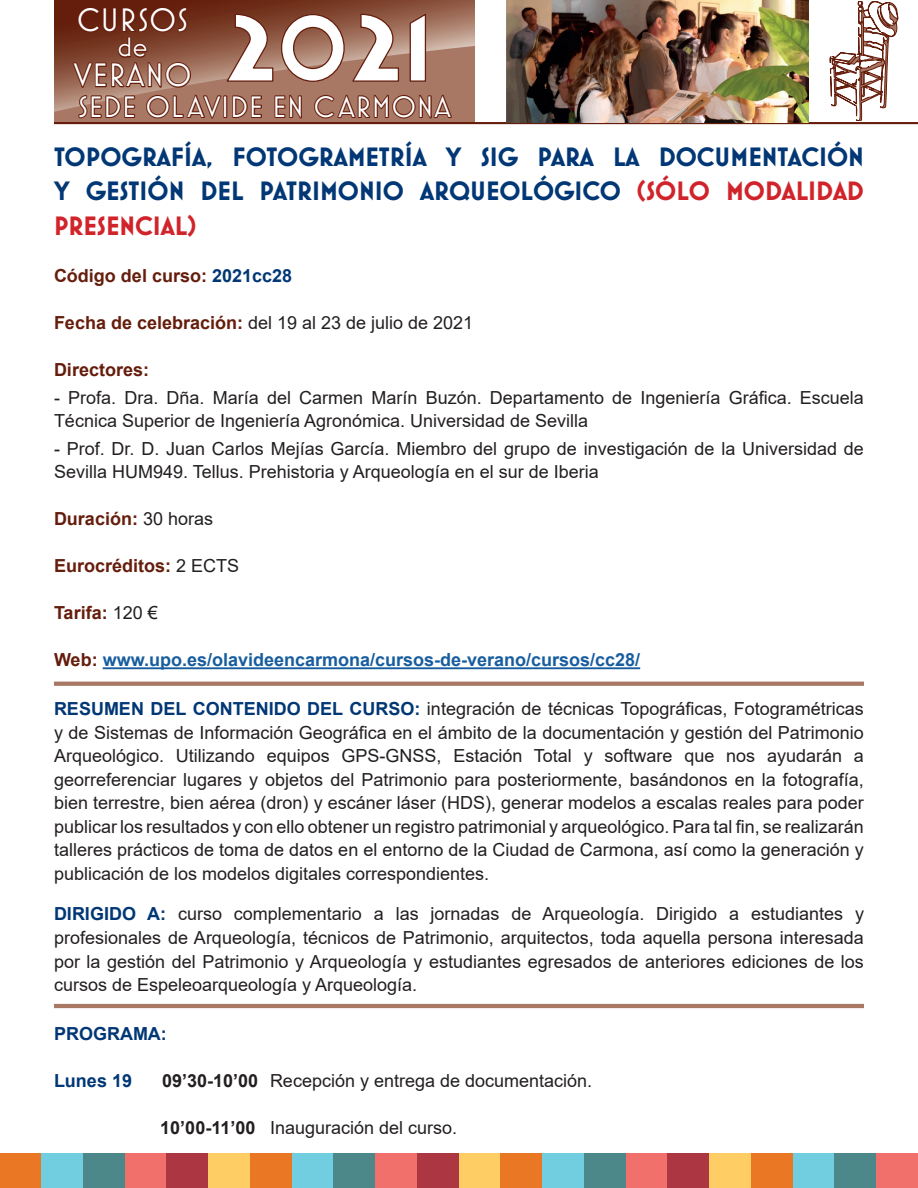
<style>
.page{position:relative;width:918px;height:1188px;background:#fff}
.page>*{position:absolute;margin:0;border:0;box-sizing:border-box;transform-origin:0 0}
.t1{font:33px "Mostra Nuova";letter-spacing:.03em;color:#fff}
.t2{font:30px "Mostra Nuova";letter-spacing:.03em;color:#fff}
.t3{font:700 27px/34.3px "Mostra Nuova";color:#013775;text-align:justify}
.t4{font:27px "Mostra Nuova";color:#fff}
.t5{font:18px/23.5px "Arial";color:#231f20}
.t6{font:700 18px "Arial";color:#651d0c}
.t7{font:700 18px "Arial";color:#175d9e}
.t8{font:700 18px "Arial";color:#013775}
.s1{color:#d1232a}
.s2{color:#013775}
.s3{font-weight:700;color:#651d0c}
.s4{font-weight:400;color:#231f20}
.s5{color:#651d0c}
.s6{font-weight:700;color:#013775}
.s7{font-weight:700}
</style>
<div class="page">
<svg style="left:830px;top:1px;width:68px;height:120px"></svg>
<svg style="left:54px;top:0;width:421px;height:112px;background:#8a523f"></svg>
<svg style="left:71px;top:6px;width:383px;height:116px;background:#9c6b5b"></svg>
<hr style="left:54px;top:122px;width:864px;height:2px;background:#651d0c">
<hr style="left:103px;top:667px;width:537px;height:2px;background:#175d9e">
<svg style="left:54px;top:682px;width:810px;height:4px;background:#ab7d6b"></svg>
<hr style="left:54px;top:1004px;width:810px;height:4px;background:#a87865">
<img style="left:506px;top:0;width:302px;height:122px">
<div style="left:0;top:1154px;width:41px;height:34px;background:#ea7724"></div>
<div style="left:41px;top:1154px;width:42px;height:34px;background:#71cee1"></div>
<div style="left:83px;top:1154px;width:42px;height:34px;background:#4c878a"></div>
<div style="left:125px;top:1154px;width:42px;height:34px;background:#f2706c"></div>
<div style="left:167px;top:1154px;width:41px;height:34px;background:#ac3642"></div>
<div style="left:208px;top:1154px;width:42px;height:34px;background:#fecd64"></div>
<div style="left:250px;top:1154px;width:42px;height:34px;background:#ea7724"></div>
<div style="left:292px;top:1154px;width:42px;height:34px;background:#71cee1"></div>
<div style="left:334px;top:1154px;width:41px;height:34px;background:#4c878a"></div>
<div style="left:375px;top:1154px;width:42px;height:34px;background:#f2706c"></div>
<div style="left:417px;top:1154px;width:42px;height:34px;background:#ac3642"></div>
<div style="left:459px;top:1154px;width:42px;height:34px;background:#fecd64"></div>
<div style="left:501px;top:1154px;width:41px;height:34px;background:#ea7724"></div>
<div style="left:542px;top:1154px;width:42px;height:34px;background:#71cee1"></div>
<div style="left:584px;top:1154px;width:42px;height:34px;background:#4c878a"></div>
<div style="left:626px;top:1154px;width:42px;height:34px;background:#f2706c"></div>
<div style="left:668px;top:1154px;width:41px;height:34px;background:#ac3642"></div>
<div style="left:709px;top:1154px;width:42px;height:34px;background:#fecd64"></div>
<div style="left:751px;top:1154px;width:42px;height:34px;background:#ea7724"></div>
<div style="left:793px;top:1154px;width:42px;height:34px;background:#71cee1"></div>
<div style="left:835px;top:1154px;width:41px;height:34px;background:#4c878a"></div>
<div style="left:876px;top:1154px;width:42px;height:34px;background:#f2706c"></div>
<h1 class="t1" style="left:77px;top:1px;width:112px">CURSOS</h1>
<h3 class="t4" style="left:118px;top:32px;width:31px">de</h3>
<h1 class="t1" style="left:74px;top:56px;width:119px">VERANO</h1>
<h2 class="t2" style="left:78px;top:90px;width:374px">SEDE OL AVIDE EN CARMONA</h2>
<h3 class="t3" style="left:54px;top:140px;width:812px">TOPOGRAFÍA, FOTOGRAMETRÍA Y SIG PARA LA DOCUMENTACIÓN Y GESTIÓN DEL PATRIMONIO ARQUEOLÓGICO <span class="s1">(SÓLO MODALIDAD PRESENCIAL)</span></h3>
<p class="t6" style="left:54px;top:263px;width:240px">Código del curso: <span class="s2">2021cc28</span></p>
<p class="t5" style="left:54px;top:311px;width:421px"><span class="s3">Fecha de celebración:</span> del 19 al 23 de julio de 2021</p>
<p class="t6" style="left:54px;top:357px;width:97px">Directores:</p>
<p class="t5" style="left:54px;top:385px;width:811px">- Profa. Dra. Dña. María del Carmen Marín Buzón. Departamento de Ingeniería Gráfica. Escuela<br>Técnica Superior de Ingeniería Agronómica. Universidad de Sevilla</p>
<p class="t5" style="left:54px;top:437px;width:811px">- Prof. Dr. D. Juan Carlos Mejías García. Miembro del grupo de investigación de la Universidad de<br>Sevilla HUM949. Tellus. Prehistoria y Arqueología en el sur de Iberia</p>
<p class="t6" style="left:54px;top:506px;width:161px">Duración: <span class="s4">30 horas</span></p>
<p class="t6" style="left:54px;top:553px;width:187px">Eurocréditos: <span class="s4">2 ECTS</span></p>
<p class="t6" style="left:54px;top:600px;width:105px">Tarifa: <span class="s4">120 €</span></p>
<p class="t7" style="left:54px;top:647px;width:588px"><span class="s5">Web:</span> www.upo.es/olavideencarmona/cursos-de-verano/cursos/cc28/</p>
<p class="t5" style="left:54px;top:697px;width:812px;text-align:justify"><span class="s6">RESUMEN DEL CONTENIDO DEL CURSO:</span> integración de técnicas Topográficas, Fotogramétricas y de Sistemas de Información Geográfica en el ámbito de la documentación y gestión del Patrimonio Arqueológico. Utilizando equipos GPS-GNSS, Estación Total y software que nos ayudarán a georreferenciar lugares y objetos del Patrimonio para posteriormente, basándonos en la fotografía, bien terrestre, bien aérea (dron) y escáner láser (HDS), generar modelos a escalas reales para poder publicar los resultados y con ello obtener un registro patrimonial y arqueológico. Para tal fin, se realizarán talleres prácticos de toma de datos en el entorno de la Ciudad de Carmona, así como la generación y publicación de los modelos digitales correspondientes.</p>
<p class="t5" style="left:54px;top:902px;width:812px;text-align:justify"><span class="s6">DIRIGIDO A:</span> curso complementario a las jornadas de Arqueología. Dirigido a estudiantes y profesionales de Arqueología, técnicos de Patrimonio, arquitectos, toda aquella persona interesada por la gestión del Patrimonio y Arqueología y estudiantes egresados de anteriores ediciones de los cursos de Espeleoarqueología y Arqueología.</p>
<p class="t8" style="left:54px;top:1021px;width:114px">PROGRAMA:</p>
<p class="t8" style="left:54px;top:1068px;width:80px">Lunes 19</p>
<p class="t5" style="left:162px;top:1069px;width:432px"><span class="s7">09’30-10’00</span> Recepción y entrega de documentación.</p>
<p class="t5" style="left:160px;top:1116px;width:298px"><span class="s7">10’00-11’00</span> Inauguración del curso.</p>
</div>
